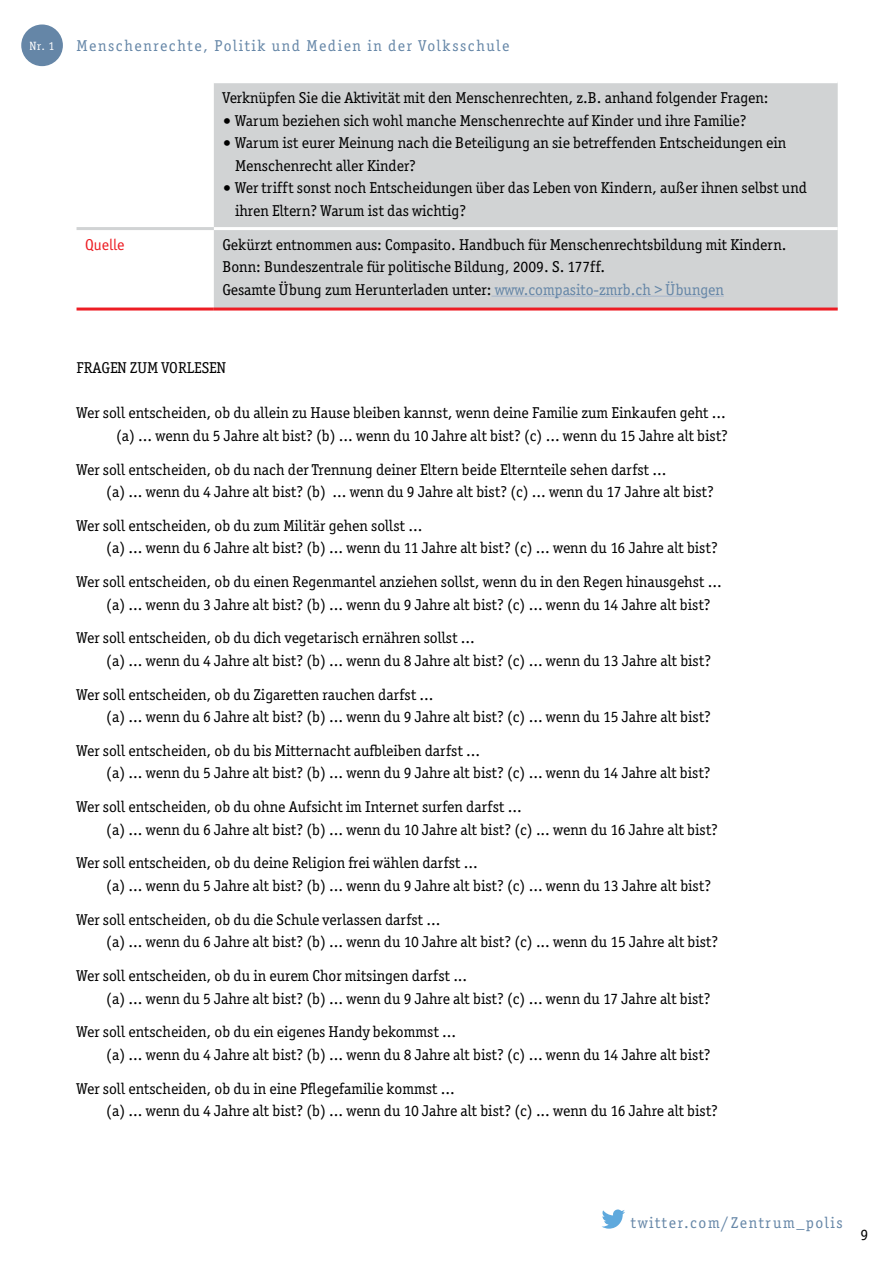
<style>
.page{position:relative;width:893px;height:1263px;background:#fff}
.page>*{position:absolute;margin:0;border:0;box-sizing:border-box;transform-origin:0 0}
.t1{font:15.75px/22.5px "Officina Ser ITC";color:#000}
.t2{font:15.75px "Officina Ser ITC";letter-spacing:.1em;color:#6586a7}
.t3{font:15.75px "Officina San ITC";color:#ed1d24}
.t4{font:12px "Officina Ser ITC";color:#fff}
.s1{font-family:"MS Reference Sans Serif";font-style:italic}
.s2{color:#6586a7}
</style>
<div class="page">
<div style="left:22px;top:25px;width:40px;height:40px;background:#6586a7;border-radius:50%"></div>
<div style="left:21px;top:25px;width:42px;height:41px;border:2px solid #6586a7;border-radius:50%"></div>
<svg style="left:602px;top:1209px;width:23px;height:20px"></svg>
<svg style="left:77px;top:307px;width:137px;height:1px"></svg>
<div style="left:214px;top:83px;width:624px;height:225px;background:#d1d3d4"></div>
<hr style="left:214px;top:227px;width:624px;height:3px;background:#fff">
<hr style="left:77px;top:227px;width:137px;height:3px;background:#d1d3d4">
<hr style="left:77px;top:308px;width:137px;height:3px;background:#ed1d24">
<hr style="left:214px;top:308px;width:624px;height:3px;background:#ed1d24">
<hr style="left:491px;top:296px;width:233px;height:1px;background:#a8b6cb">
<p class="t4" style="left:30px;top:39px;width:26px">Nr. 1</p>
<p class="t2" style="left:77px;top:37px;width:434px">Menschenrechte, Politik und Medien in der Volksschule</p>
<p class="t1" style="left:222px;top:87px;width:548px">Verknüpfen Sie die Aktivität mit den Menschenrechten, z.B. anhand folgender Fragen:</p>
<p class="t1" style="left:222px;top:109px;width:526px"><span class="s1">•</span> Warum beziehen sich wohl manche Menschenrechte auf Kinder und ihre Familie?</p>
<p class="t1" style="left:235px;top:132px;width:552px;text-indent:-13px"><span class="s1">•</span> Warum ist eurer Meinung nach die Beteiligung an sie betreffenden Entscheidungen ein<br>Menschenrecht aller Kinder?</p>
<p class="t1" style="left:235px;top:177px;width:573px;text-indent:-13px"><span class="s1">•</span> Wer trifft sonst noch Entscheidungen über das Leben von Kindern, außer ihnen selbst und ihren Eltern? Warum ist das wichtig?</p>
<p class="t3" style="left:85px;top:235px;width:41px">Quelle</p>
<p class="t1" style="left:222px;top:233px;width:566px">Gekürzt entnommen aus: Compasito. Handbuch für Menschenrechtsbildung mit Kindern.<br>Bonn: Bundeszentrale für politische Bildung, 2009. S. 177ff.<br>Gesamte Übung zum Herunterladen unter: <span class="s2">www.compasito-zmrb.ch &gt; Übungen</span></p>
<p class="t1" style="left:77px;top:357px;width:151px">FRAGEN ZUM VORLESEN</p>
<p class="t1" style="left:77px;top:402px;width:653px;text-align:right">Wer soll entscheiden, ob du allein zu Hause bleiben kannst, wenn deine Familie zum Einkaufen geht ... (a) ... wenn du 5 Jahre alt bist? (b) ... wenn du 10 Jahre alt bist? (c) ... wenn du 15 Jahre alt bist?</p>
<p class="t1" style="left:106px;top:458px;width:609px;text-indent:-30px">Wer soll entscheiden, ob du nach der Trennung deiner Eltern beide Elternteile sehen darfst ...<br>(a) ... wenn du 4 Jahre alt bist? (b) ... wenn du 9 Jahre alt bist? (c) ... wenn du 17 Jahre alt bist?</p>
<p class="t1" style="left:106px;top:514px;width:613px;text-indent:-30px">Wer soll entscheiden, ob du zum Militär gehen sollst ...<br>(a) ... wenn du 6 Jahre alt bist? (b) ... wenn du 11 Jahre alt bist? (c) ... wenn du 16 Jahre alt bist?</p>
<p class="t1" style="left:106px;top:570px;width:617px;text-indent:-30px">Wer soll entscheiden, ob du einen Regenmantel anziehen sollst, wenn du in den Regen hinausgehst ... (a) ... wenn du 3 Jahre alt bist? (b) ... wenn du 9 Jahre alt bist? (c) ... wenn du 14 Jahre alt bist?</p>
<p class="t1" style="left:106px;top:627px;width:606px;text-indent:-30px">Wer soll entscheiden, ob du dich vegetarisch ernähren sollst ...<br>(a) ... wenn du 4 Jahre alt bist? (b) ... wenn du 8 Jahre alt bist? (c) ... wenn du 13 Jahre alt bist?</p>
<p class="t1" style="left:106px;top:683px;width:606px;text-indent:-30px">Wer soll entscheiden, ob du Zigaretten rauchen darfst ...<br>(a) ... wenn du 6 Jahre alt bist? (b) ... wenn du 9 Jahre alt bist? (c) ... wenn du 15 Jahre alt bist?</p>
<p class="t1" style="left:106px;top:739px;width:606px;text-indent:-30px">Wer soll entscheiden, ob du bis Mitternacht aufbleiben darfst ...<br>(a) ... wenn du 5 Jahre alt bist? (b) ... wenn du 9 Jahre alt bist? (c) ... wenn du 14 Jahre alt bist?</p>
<p class="t1" style="left:106px;top:795px;width:613px;text-indent:-30px">Wer soll entscheiden, ob du ohne Aufsicht im Internet surfen darfst ...<br>(a) ... wenn du 6 Jahre alt bist? (b) ... wenn du 10 Jahre alt bist? (c) ... wenn du 16 Jahre alt bist?</p>
<p class="t1" style="left:106px;top:852px;width:606px;text-indent:-30px">Wer soll entscheiden, ob du deine Religion frei wählen darfst ...<br>(a) ... wenn du 5 Jahre alt bist? (b) ... wenn du 9 Jahre alt bist? (c) ... wenn du 13 Jahre alt bist?</p>
<p class="t1" style="left:106px;top:908px;width:613px;text-indent:-30px">Wer soll entscheiden, ob du die Schule verlassen darfst ...<br>(a) ... wenn du 6 Jahre alt bist? (b) ... wenn du 10 Jahre alt bist? (c) ... wenn du 15 Jahre alt bist?</p>
<p class="t1" style="left:106px;top:964px;width:606px;text-indent:-30px">Wer soll entscheiden, ob du in eurem Chor mitsingen darfst ...<br>(a) ... wenn du 5 Jahre alt bist? (b) ... wenn du 9 Jahre alt bist? (c) ... wenn du 17 Jahre alt bist?</p>
<p class="t1" style="left:106px;top:1021px;width:606px;text-indent:-30px">Wer soll entscheiden, ob du ein eigenes Handy bekommst ...<br>(a) ... wenn du 4 Jahre alt bist? (b) ... wenn du 8 Jahre alt bist? (c) ... wenn du 14 Jahre alt bist?</p>
<p class="t1" style="left:106px;top:1077px;width:613px;text-indent:-30px">Wer soll entscheiden, ob du in eine Pflegefamilie kommst ...<br>(a) ... wenn du 4 Jahre alt bist? (b) ... wenn du 10 Jahre alt bist? (c) ... wenn du 16 Jahre alt bist?</p>
<p class="t2" style="left:631px;top:1214px;width:213px">twitter.com/Zentrum_polis</p>
<p class="t1" style="left:860px;top:1223px;width:9px">9</p>
</div>
